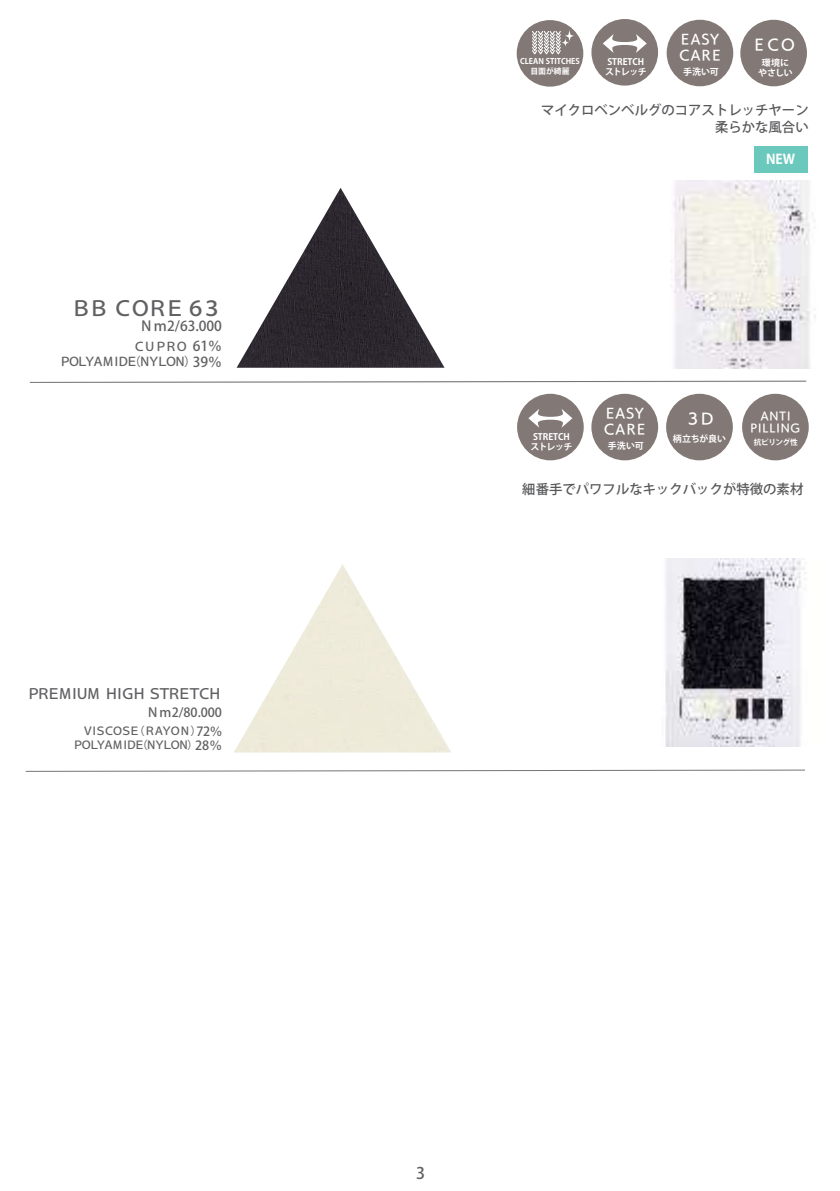
<style>
.page{position:relative;width:840px;height:1191px;background:#fff}
.page>*{position:absolute;margin:0;border:0;box-sizing:border-box;transform-origin:0 0}
.t1{font:500 20.6px "Koz Go Pr 6 N";letter-spacing:-.16em;color:#616164}
.t2{font:500 16px "Koz Go Pr 6 N";color:#616164}
.t3{font:14.4px "UD Kakugo Large Pr 6 N DB";color:#fff}
.t4{font:500 14.2px "Koz Go Pr 6 N";letter-spacing:-.3em;color:#616164}
.t5{font:500 13.8px "Koz Go Pr 6 N";color:#616164}
.t6{font:500 13.4px/17.2px "Koz Go Pr 6 N";color:#57585a;text-align:right}
.t7{font:700 13.4px "Koz Go Pr 6 N";color:#fff}
.t8{font:13px/15.8px "UD Kakugo Large Pr 6 N DB";letter-spacing:-.2em;color:#fff}
.t9{font:500 12.6px "Koz Go Pr 6 N";color:#616164}
.t10{font:500 12px/15.4px "Koz Go Pr 6 N";letter-spacing:-.265em;color:#616164;text-align:right}
.t11{font:500 11px/14.2px "Koz Go Pr 6 N";letter-spacing:-.265em;color:#616164;text-align:right}
.t12{font:10.6px/12.4px "UD Kakugo Large Pr 6 N DB";letter-spacing:.075em;color:#fff;text-align:center}
.t13{font:700 9px/9.6px "Koz Go Pr 6 N";color:#fff}
.t14{font:700 7.8px/9.6px "Koz Go Pr 6 N";color:#fff;text-align:center}
.t15{font:700 7.6px "Koz Go Pr 6 N";letter-spacing:-.05em;color:#fff}
.s1{font-size:13.8px}
.s2{font-size:12.6px}
</style>
<div class="page">
<div style="left:741px;top:394px;width:67px;height:66px;background:#827875;border-radius:50%"></div>
<div style="left:665px;top:394px;width:67px;height:66px;background:#827875;border-radius:50%"></div>
<div style="left:591px;top:394px;width:66px;height:66px;background:#827875;border-radius:50%"></div>
<div style="left:517px;top:394px;width:66px;height:66px;background:#827875;border-radius:50%"></div>
<svg style="left:528px;top:409px;width:44px;height:19px"></svg>
<div style="left:591px;top:19px;width:66px;height:67px;background:#827875;border-radius:50%"></div>
<svg style="left:603px;top:34px;width:43px;height:19px"></svg>
<img style="left:236px;top:188px;width:208px;height:180px">
<img style="left:671px;top:180px;width:144px;height:188px">
<svg style="left:29px;top:380px;width:777px;height:3px"></svg>
<div style="left:753px;top:146px;width:54px;height:26px;background:#6bc8bd"></div>
<img style="left:665px;top:558px;width:141px;height:188px">
<div style="left:666px;top:20px;width:66px;height:66px;background:#827875;border-radius:50%"></div>
<div style="left:740px;top:20px;width:66px;height:66px;background:#827875;border-radius:50%"></div>
<img style="left:234px;top:564px;width:217px;height:188px">
<div style="left:516px;top:20px;width:67px;height:67px;background:#827875;border-radius:50%"></div>
<svg style="left:532px;top:29px;width:42px;height:26px"></svg>
<svg style="left:25px;top:769px;width:780px;height:3px"></svg>
<h1 class="t1" style="left:71px;top:297px;width:152px">ＢＢＣＯＲＥ６３</h1>
<p class="t5" style="left:139px;top:318px;width:84px">Ｎｍ2/63.000</p>
<p class="t10" style="left:59px;top:339px;width:164px">ＣＵＰＲＯ <span class="s1">61％<br></span>ＰＯＬＹＡＭＩＤＥ （ＮＹＬＯＮ）<span class="s1">39％</span></p>
<p class="t4" style="left:27px;top:686px;width:197px">ＰＲＥＭＩＵＭＨＩＧＨＳＴＲＥＴＣＨ</p>
<p class="t9" style="left:146px;top:705px;width:77px">Ｎｍ2/80.000</p>
<p class="t11" style="left:73px;top:724px;width:151px">ＶＩＳＣＯＳＥ（ＲＡＹＯＮ）<span class="s2">72％<br></span>ＰＯＬＹＡＭＩＤＥ （ＮＹＬＯＮ）<span class="s2">28％</span></p>
<p class="t14" style="left:520px;top:57px;width:61px">CLEAN STITCHES目面が綺麗</p>
<p class="t13" style="left:604px;top:57px;width:43px">STRETCHストレッチ</p>
<p class="t8" style="left:678px;top:32px;width:46px">ＥＡＳＹ<br>ＣＡＲＥ</p>
<p class="t13" style="left:682px;top:67px;width:37px">手洗い可</p>
<p class="t3" style="left:751px;top:37px;width:45px">ＥＣＯ</p>
<p class="t13" style="left:757px;top:58px;width:36px;text-align:center">環境にやさしい</p>
<p class="t6" style="left:540px;top:102px;width:269px">マイクロベンベルグのコアストレッチヤーン柔らかな風合い</p>
<p class="t7" style="left:765px;top:152px;width:31px">NEW</p>
<p class="t13" style="left:532px;top:432px;width:38px">STRETCH</p>
<p class="t13" style="left:530px;top:442px;width:43px">ストレッチ</p>
<p class="t8" style="left:603px;top:406px;width:44px">ＥＡＳＹ</p>
<p class="t8" style="left:603px;top:422px;width:46px">ＣＡＲＥ</p>
<p class="t13" style="left:607px;top:441px;width:37px">手洗い可</p>
<p class="t3" style="left:685px;top:411px;width:29px">３D</p>
<p class="t13" style="left:672px;top:434px;width:55px">柄立ちが良い</p>
<p class="t12" style="left:750px;top:410px;width:51px">ANTI<br>PILLING</p>
<p class="t15" style="left:753px;top:438px;width:46px">抗ピリング性</p>
<p class="t6" style="left:522px;top:481px;width:282px">細番手でパワフルなキックバックが特徴の素材</p>
<p class="t2" style="left:416px;top:1164px;width:10px">3</p>
</div>
